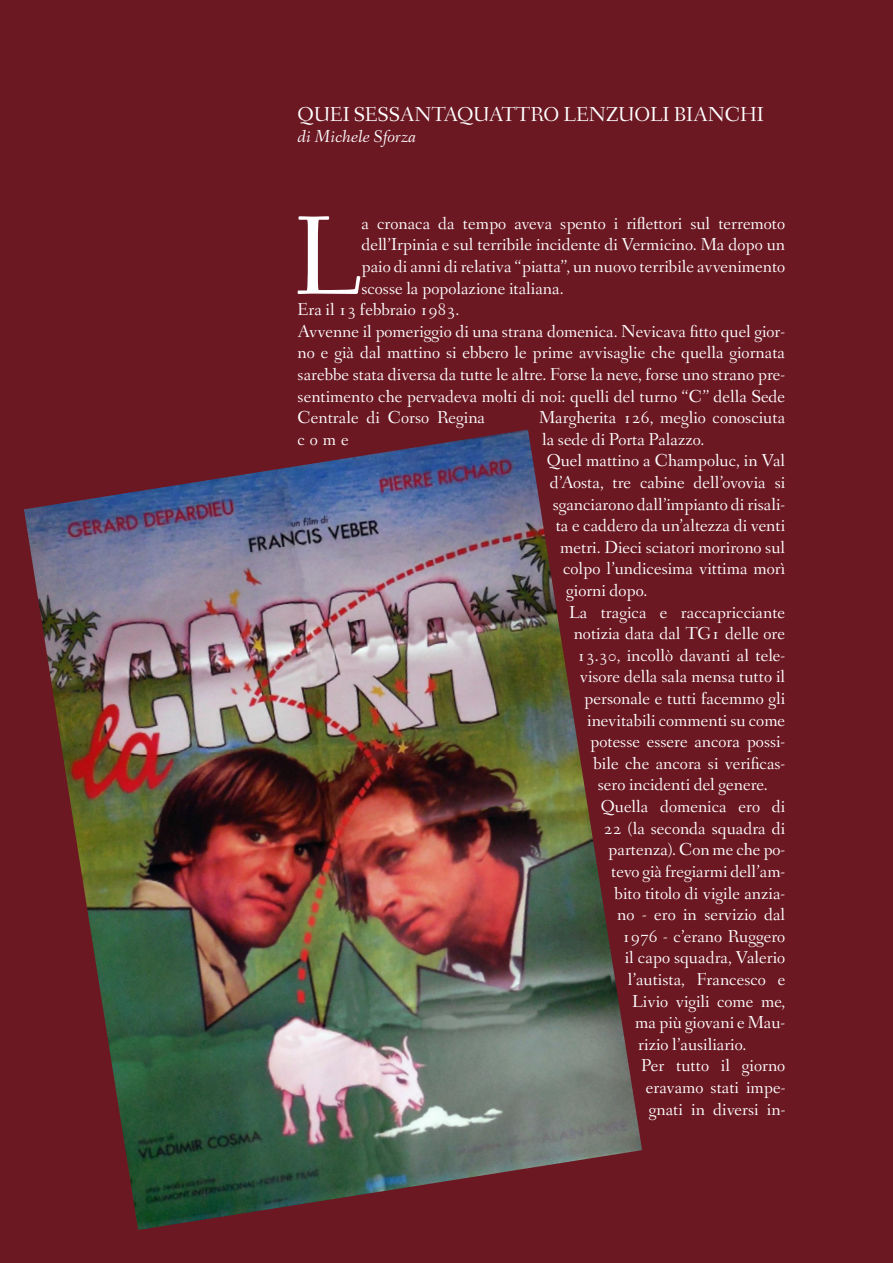
<style>
.page{position:relative;width:893px;height:1263px;background:#6b1823}
.page>*{position:absolute;margin:0;border:0;box-sizing:border-box;transform-origin:0 0}
.t1{font:115.65px "Fanwood";color:#fff}
.t2{font:21px "Fanwood";color:#fff}
.t3{font:18px "Fanwood";color:#fff}
.t4{font:italic 18px "Fanwood";color:#fff}
</style>
<div class="page">
<img style="left:24px;top:429px;width:618px;height:801px">
<p class="t2" style="left:298px;top:102px;width:468px">QUEI SESSANTAQUATTRO LENZUOLI BIANCHI</p>
<p class="t4" style="left:298px;top:126px;width:120px">di Michele Sforza</p>
<h1 class="t1" style="left:293px;top:190px;width:70px">L</h1>
<p class="t3" style="left:361px;top:213px;width:425px">a cronaca da tempo aveva spento i riflettori sul terremoto</p>
<p class="t3" style="left:361px;top:234px;width:425px">dell’Irpinia e sul terribile incidente di Vermicino. Ma dopo un</p>
<p class="t3" style="left:361px;top:256px;width:425px">paio di anni di relativa “piatta”, un nuovo terribile avvenimento</p>
<p class="t3" style="left:361px;top:277px;width:204px">scosse la popolazione italiana.</p>
<p class="t3" style="left:298px;top:299px;width:163px">Era il 13 febbraio 1983.</p>
<p class="t3" style="left:298px;top:321px;width:489px">Avvenne il pomeriggio di una strana domenica. Nevicava fitto quel gior-</p>
<p class="t3" style="left:298px;top:342px;width:489px">no e già dal mattino si ebbero le prime avvisaglie che quella giornata</p>
<p class="t3" style="left:298px;top:364px;width:489px">sarebbe stata diversa da tutte le altre. Forse la neve, forse uno strano pre-</p>
<p class="t3" style="left:298px;top:385px;width:489px">sentimento che pervadeva molti di noi: quelli del turno “C” della Sede</p>
<p class="t3" style="left:298px;top:407px;width:189px">Centrale di Corso Regina</p>
<p class="t3" style="left:539px;top:407px;width:248px">Margherita 126, meglio conosciuta</p>
<p class="t3" style="left:298px;top:429px;width:53px">come</p>
<p class="t3" style="left:542px;top:429px;width:164px">la sede di Porta Palazzo.</p>
<p class="t3" style="left:547px;top:450px;width:240px">Quel mattino a Champoluc, in Val</p>
<p class="t3" style="left:550px;top:472px;width:237px">d’Aosta, tre cabine dell’ovovia si</p>
<p class="t3" style="left:553px;top:493px;width:234px">sganciarono dall’impianto di risali-</p>
<p class="t3" style="left:556px;top:515px;width:231px">ta e caddero da un’altezza di venti</p>
<p class="t3" style="left:560px;top:537px;width:226px">metri. Dieci sciatori morirono sul</p>
<p class="t3" style="left:563px;top:558px;width:224px">colpo l’undicesima vittima morì</p>
<p class="t3" style="left:566px;top:580px;width:83px">giorni dopo.</p>
<p class="t3" style="left:569px;top:601px;width:218px">La tragica e raccapricciante</p>
<p class="t3" style="left:574px;top:623px;width:213px">notizia data dal TG1 delle ore</p>
<p class="t3" style="left:577px;top:645px;width:210px">13.30, incollò davanti al tele-</p>
<p class="t3" style="left:580px;top:666px;width:207px">visore della sala mensa tutto il</p>
<p class="t3" style="left:584px;top:688px;width:203px">personale e tutti facemmo gli</p>
<p class="t3" style="left:587px;top:709px;width:200px">inevitabili commenti su come</p>
<p class="t3" style="left:590px;top:731px;width:196px">potesse essere ancora possi-</p>
<p class="t3" style="left:593px;top:753px;width:194px">bile che ancora si verificas-</p>
<p class="t3" style="left:598px;top:774px;width:172px">sero incidenti del genere.</p>
<p class="t3" style="left:601px;top:796px;width:186px">Quella domenica ero di</p>
<p class="t3" style="left:604px;top:817px;width:183px">22 (la seconda squadra di</p>
<p class="t3" style="left:608px;top:839px;width:178px">partenza). Con me che po-</p>
<p class="t3" style="left:611px;top:861px;width:176px">tevo già fregiarmi dell’am-</p>
<p class="t3" style="left:614px;top:882px;width:173px">bito titolo di vigile anzia-</p>
<p class="t3" style="left:617px;top:904px;width:169px">no - ero in servizio dal</p>
<p class="t3" style="left:622px;top:925px;width:165px">1976 - c’erano Ruggero</p>
<p class="t3" style="left:625px;top:947px;width:162px">il capo squadra, Valerio</p>
<p class="t3" style="left:628px;top:969px;width:159px">l’autista, Francesco e</p>
<p class="t3" style="left:632px;top:990px;width:154px">Livio vigili come me,</p>
<p class="t3" style="left:635px;top:1012px;width:151px">ma più giovani e Mau-</p>
<p class="t3" style="left:638px;top:1033px;width:110px">rizio l’ausiliario.</p>
<p class="t3" style="left:641px;top:1055px;width:146px">Per tutto il giorno</p>
<p class="t3" style="left:646px;top:1077px;width:141px">eravamo stati impe-</p>
<p class="t3" style="left:649px;top:1098px;width:138px">gnati in diversi in-</p>
</div>
